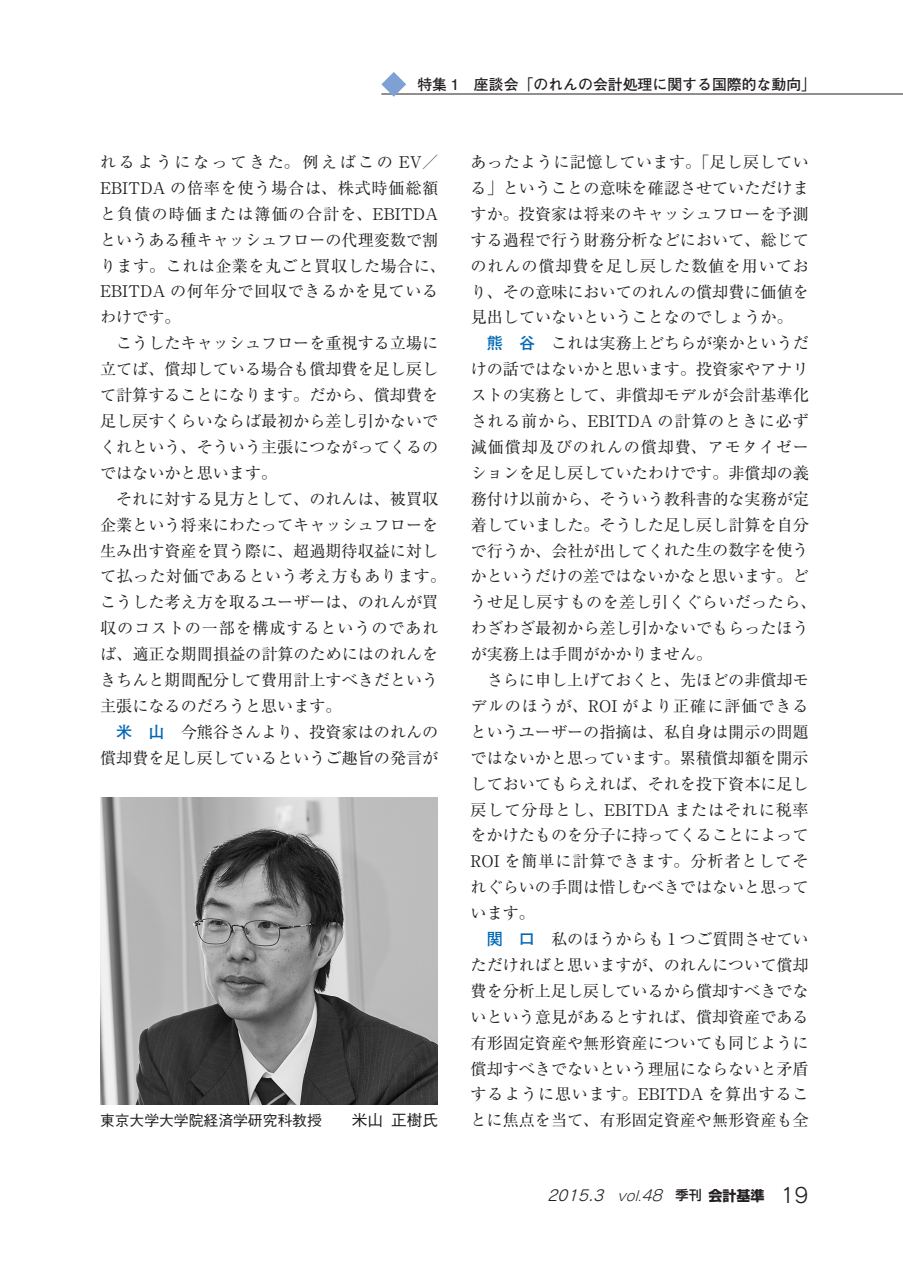
<style>
.page{position:relative;width:903px;height:1275px;background:#fff}
.page>*{position:absolute;margin:0;border:0;box-sizing:border-box;transform-origin:0 0}
.t1{font:16.1px/25.9px "Ryumin Pr 5";color:#231f20}
.t2{font:16.1px/25.9px "Ryumin Pr 5";letter-spacing:.025em;color:#231f20}
.t3{font:700 14.88px "Futo Go B101 Pr 5";color:#231f20}
.t4{font:500 14.88px "Gothic BBB Pr 5";letter-spacing:-.005em;color:#231f20}
.t5{font:italic 14.88px "Rodin Pro M";color:#231f20}
.s1{font-family:"Futo Go B101 Pr 5";font-weight:700;color:#0168b5}
.s2{font-size:15.75px}
.s3{font-family:"Gothic MB101 Pr 5";font-weight:300;font-size:13.65px}
.s4{font-family:"Gothic MB101 Pr 5";font-weight:300}
.s5{font-family:"Shin Go Pr 5";font-weight:500;font-style:normal;font-size:13.12px}
.s6{font-family:"Shin Go Pr 5";font-weight:700;font-style:normal;font-size:14px}
.s7{font-style:normal;font-size:20.47px}
</style>
<div class="page">
<hr style="left:381px;top:94px;width:522px;height:1px;background:#231f20">
<svg style="left:381px;top:72px;width:25px;height:25px"></svg>
<img style="left:100px;top:797px;width:337px;height:308px">
<p class="t3" style="left:417px;top:72px;width:400px">特集 1　座談会「のれんの会計処理に関する国際的な動向」</p>
<p class="t2" style="left:100px;top:148px;width:347px">れるようになってきた。例えばこの EV／<br>EBITDA の倍率を使う場合は、株式時価総額と負債の時価または簿価の合計を、EBITDAというある種キャッシュフローの代理変数で割ります。これは企業を丸ごと買収した場合に、<br>EBITDA の何年分で回収できるかを見ているわけです。</p>
<p class="t1" style="left:100px;top:329px;width:340px;text-align:justify;text-indent:16px">こうしたキャッシュフローを重視する立場に立てば、償却している場合も償却費を足し戻して計算することになります。だから、償却費を足し戻すくらいならば最初から差し引かないでくれという、そういう主張につながってくるのではないかと思います。</p>
<p class="t1" style="left:100px;top:485px;width:348px;text-indent:16px">それに対する見方として、のれんは、被買収企業という将来にわたってキャッシュフローを生み出す資産を買う際に、超過期待収益に対して払った対価であるという考え方もあります。こうした考え方を取るユーザーは、のれんが買収のコストの一部を構成するというのであれば、適正な期間損益の計算のためにはのれんをきちんと期間配分して費用計上すべきだという主張になるのだろうと思います。<br><span class="s1">　米　山　</span>今熊谷さんより、投資家はのれんの償却費を足し戻しているというご趣旨の発言が</p>
<p class="t1" style="left:470px;top:148px;width:348px">あったように記憶しています。「足し戻している」ということの意味を確認させていただけますか。投資家は将来のキャッシュフローを予測する過程で行う財務分析などにおいて、総じてのれんの償却費を足し戻した数値を用いており、その意味においてのれんの償却費に価値を見出していないということなのでしょうか。<br><span class="s1">　熊　谷　</span>これは実務上どちらが楽かというだけの話ではないかと思います。投資家やアナリストの実務として、非償却モデルが会計基準化される前から、EBITDA の計算のときに必ず減価償却及びのれんの償却費、アモタイゼーションを足し戻していたわけです。非償却の義務付け以前から、そういう教科書的な実務が定着していました。そうした足し戻し計算を自分で行うか、会社が出してくれた生の数字を使うかというだけの差ではないかなと思います。どうせ足し戻すものを差し引くぐらいだったら、わざわざ最初から差し引かないでもらったほうが実務上は手間がかかりません。</p>
<p class="t1" style="left:470px;top:666px;width:340px;text-indent:16px">さらに申し上げておくと、先ほどの非償却モデルのほうが、ROI がより正確に評価できるというユーザーの指摘は、私自身は開示の問題ではないかと思っています。累積償却額を開示しておいてもらえれば、それを投下資本に足し戻して分母とし、EBITDA またはそれに税率をかけたものを分子に持ってくることによって<br>ROI を簡単に計算できます。分析者としてそれぐらいの手間は惜しむべきではないと思っています。<br><span class="s1">　関　口　</span>私のほうからも 1 つご質問させていただければと思いますが、のれんについて償却費を分析上足し戻しているから償却すべきでないという意見があるとすれば、償却資産である有形固定資産や無形資産についても同じように償却すべきでないという理屈にならないと矛盾するように思います。EBITDA を算出するこ</p>
<p class="t4" style="left:100px;top:1108px;width:340px">東京大学大学院経済学研究科教授　　<span class="s2">米山正樹氏</span></p>
<p class="t1" style="left:470px;top:1106px;width:340px">とに焦点を当て、有形固定資産や無形資産も全</p>
<p class="t5" style="left:547px;top:1186px;width:263px">2015.3 <span class="s3">vol.</span><span class="s4">48</span> <span class="s5">季刊</span><span class="s6">会計基準</span> <span class="s7">1 9</span></p>
</div>
